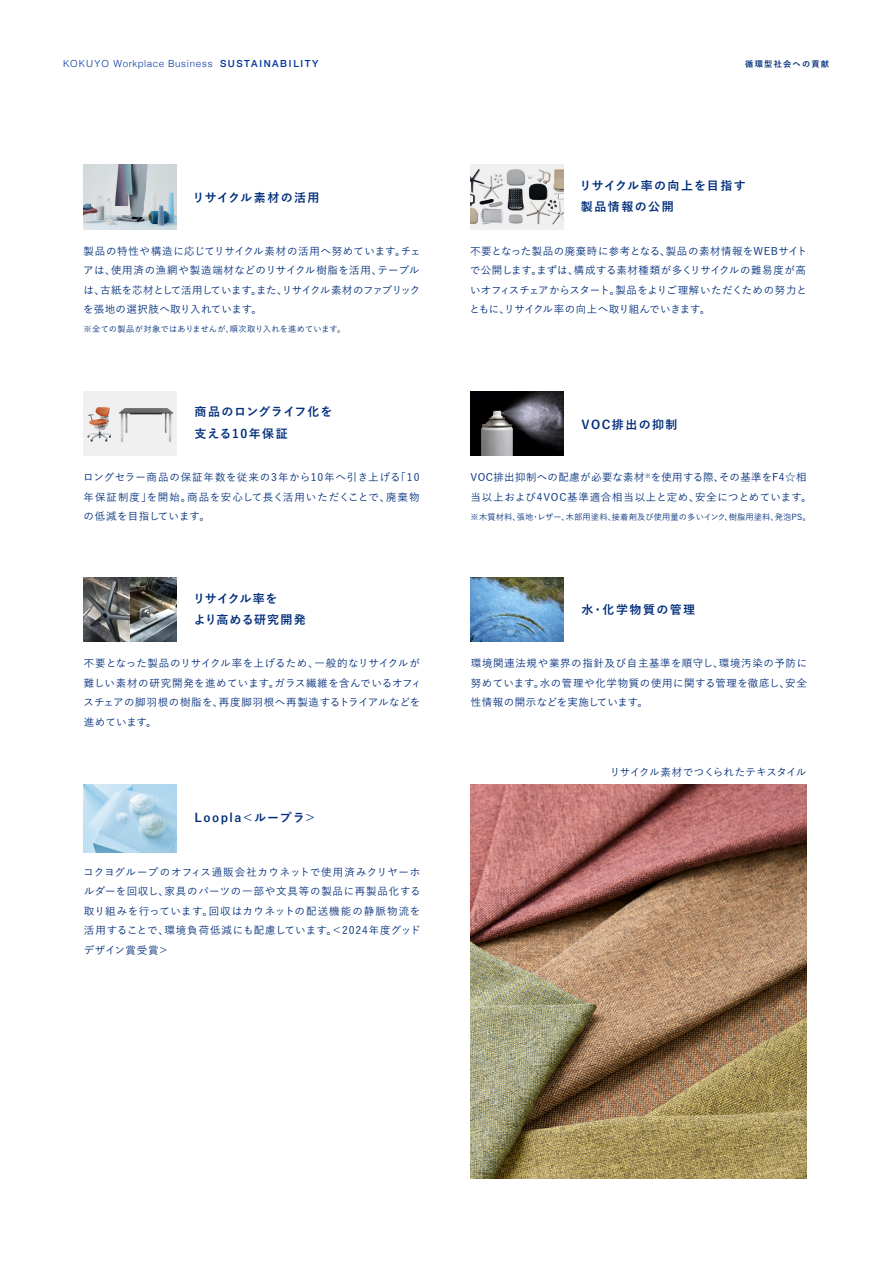
<style>
.page{position:relative;width:893px;height:1263px;background:#fff}
.page>*{position:absolute;margin:0;border:0;box-sizing:border-box;transform-origin:0 0}
.t1{font:700 12px/21px "Yu Go Pr 6 N";letter-spacing:.115em;color:#012e7b}
.t2{font:700 12px/22.5px "Yu Go Pr 6 N";letter-spacing:.08em;color:#012e7b}
.t3{font:700 12px/21px "Yu Go Pr 6 N";letter-spacing:.02em;color:#012e7b}
.t4{font:500 10.5px/19.5px "Yu Go Pr 6 N";letter-spacing:.035em;color:#012e7b}
.t5{font:500 10.5px "Yu Go Pr 6 N";letter-spacing:-.02em;color:#012e7b}
.t6{font:300 9.75px "Helvetica";letter-spacing:.075em;color:#0034a1}
.t7{font:500 8.25px "Yu Go Pr 6 N";letter-spacing:.015em;color:#012e7b}
.t8{font:700 8.25px "Yu Go Pr 6 N";letter-spacing:.15em;color:#012e7b}
.s1{font-family:"Helvetica Neue";font-weight:500}
</style>
<div class="page">
<img style="left:471px;top:784px;width:336px;height:394px">
<img style="left:84px;top:165px;width:93px;height:64px">
<img style="left:470px;top:165px;width:93px;height:64px">
<img style="left:471px;top:577px;width:93px;height:65px">
<img style="left:84px;top:391px;width:93px;height:65px">
<img style="left:84px;top:577px;width:93px;height:65px">
<img style="left:471px;top:391px;width:93px;height:65px">
<img style="left:84px;top:784px;width:93px;height:68px">
<p class="t6" style="left:63px;top:55px;width:257px">KOKUYO Workplace Business <span class="s1">SUSTAINABILITY</span></p>
<p class="t8" style="left:745px;top:59px;width:85px">循環型社会への貢献</p>
<p class="t1" style="left:193px;top:187px;width:129px">リサイクル素材の活用</p>
<p class="t4" style="left:83px;top:240px;width:339px">製品の特性や構造に応じてリサイクル素材の活用へ努めています。チェアは、使用済の漁網や製造端材などのリサイクル樹脂を活用、テーブルは、古紙を芯材として活用しています。また、リサイクル素材のファブリックを張地の選択肢へ取り入れています。</p>
<p class="t7" style="left:84px;top:321px;width:263px">※全ての製品が対象ではありませんが、順次取り入れを進めています。</p>
<p class="t2" style="left:195px;top:400px;width:139px">商品のロングライフ化を支える10年保証</p>
<p class="t4" style="left:83px;top:466px;width:338px;text-align:justify">ロングセラー商品の保証年数を従来の3年から10年へ引き上げる「10年保証制度」を開始。商品を安心して長く活用いただくことで、廃棄物の低減を目指しています。</p>
<p class="t3" style="left:193px;top:588px;width:114px">リサイクル率を<br>より高める研究開発</p>
<p class="t4" style="left:83px;top:652px;width:340px">不要となった製品のリサイクル率を上げるため、一般的なリサイクルが難しい素材の研究開発を進めています。ガラス繊維を含んでいるオフィスチェアの脚羽根の樹脂を、再度脚羽根へ再製造するトライアルなどを進めています。</p>
<p class="t1" style="left:195px;top:807px;width:123px">Loopla＜ループラ＞</p>
<p class="t4" style="left:83px;top:861px;width:339px;text-align:justify">コクヨグループのオフィス通販会社カウネットで使用済みクリヤーホルダーを回収し、家具のパーツの一部や文具等の製品に再製品化する取り組みを行っています。回収はカウネットの配送機能の静脈物流を活用することで、環境負荷低減にも配慮しています。＜2024年度グッドデザイン賞受賞＞</p>
<p class="t1" style="left:580px;top:175px;width:168px">リサイクル率の向上を目指す製品情報の公開</p>
<p class="t4" style="left:469px;top:240px;width:339px">不要となった製品の廃棄時に参考となる、製品の素材情報をWEBサイトで公開します。まずは、構成する素材種類が多くリサイクルの難易度が高いオフィスチェアからスタート。製品をよりご理解いただくための努力とともに、リサイクル率の向上へ取り組んでいきます。</p>
<p class="t1" style="left:581px;top:414px;width:98px">VOC排出の抑制</p>
<p class="t4" style="left:471px;top:466px;width:343px">VOC排出抑制への配慮が必要な素材<sup>※</sup>を使用する際、その基準をF4☆相当以上および4VOC基準適合相当以上と定め、安全につとめています。</p>
<p class="t7" style="left:471px;top:509px;width:342px">※木質材料、張地・レザー、木部用塗料、接着剤及び使用量の多いインク、樹脂用塗料、発泡PS。</p>
<p class="t1" style="left:581px;top:599px;width:115px">水・化学物質の管理</p>
<p class="t4" style="left:471px;top:652px;width:338px;text-align:justify">環境関連法規や業界の指針及び自主基準を順守し、環境汚染の予防に努めています。水の管理や化学物質の使用に関する管理を徹底し、安全性情報の開示などを実施しています。</p>
<p class="t5" style="left:610px;top:762px;width:198px">リサイクル素材でつくられたテキスタイル</p>
</div>
